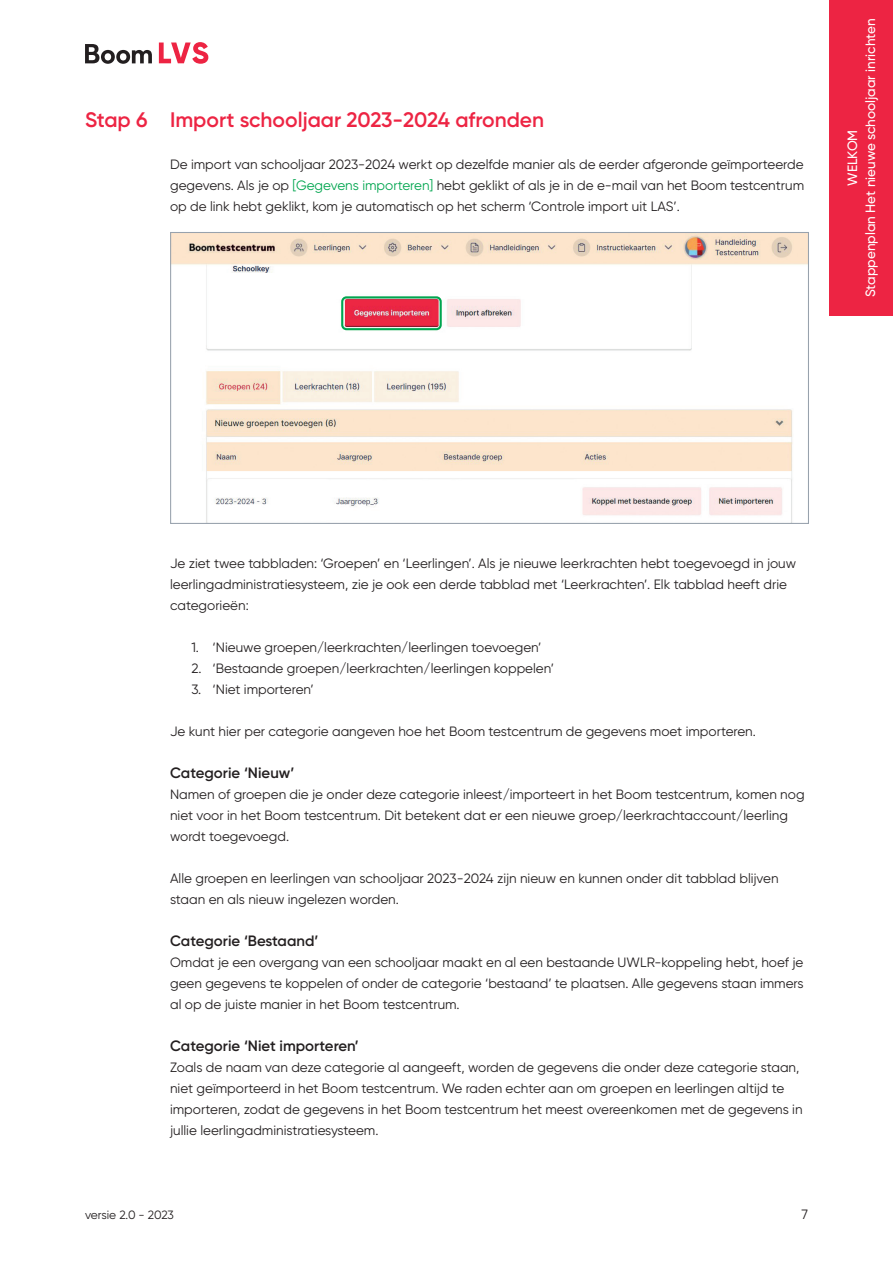
<style>
.page{position:relative;width:893px;height:1263px;background:#fff}
.page>*{position:absolute;margin:0;border:0;box-sizing:border-box;transform-origin:0 0}
.t1{font:600 21px "Gilroy";color:#ed2443}
.t2{font:600 15px "Gilroy";color:#231f20}
.t3{font:13.5px/21px "Gilroy";color:#231f20}
.t4{font:500 13.5px/18px "Gilroy";color:#fff;text-align:center}
.t5{font:12px "Gilroy";letter-spacing:-.01em;color:#231f20}
.s1{color:#00a54f}
</style>
<div class="page">
<img style="left:172px;top:234px;width:635px;height:288px">
<div style="left:341px;top:296px;width:101px;height:34px;border:2px solid #00a54f;border-radius:4px"></div>
<div style="left:829px;top:0;width:64px;height:316px;background:#ed2443"></div>
<svg style="left:85px;top:44px;width:67px;height:20px"></svg>
<svg style="left:159px;top:42px;width:49px;height:22px"></svg>
<h1 class="t1" style="left:85px;top:106px;width:461px">Stap 6 Import schooljaar 2023-2024 afronden</h1>
<p class="t3" style="left:170px;top:153px;width:635px;text-align:justify">De import van schooljaar 2023-2024 werkt op dezelfde manier als de eerder afgeronde geïmporteerde gegevens. Als je op <span class="s1">[Gegevens importeren]</span> hebt geklikt of als je in de e-mail van het Boom testcentrum op de link hebt geklikt, kom je automatisch op het scherm ‘Controle import uit LAS’.</p>
<p class="t4" style="left:843px;top:297px;width:280px;rotate:-90deg">WELKOM<br>Stappenplan Het nieuwe schooljaar inrichten</p>
<p class="t3" style="left:170px;top:552px;width:628px">Je ziet twee tabbladen: ‘Groepen’ en ‘Leerlingen’. Als je nieuwe leerkrachten hebt toegevoegd in jouw leerlingadministratiesysteem, zie je ook een derde tabblad met ‘Leerkrachten’. Elk tabblad heeft drie categorieën:</p>
<p class="t3" style="left:191px;top:636px;width:351px">1. ‘Nieuwe groepen/leerkrachten/leerlingen toevoegen’</p>
<p class="t3" style="left:191px;top:657px;width:364px">2. ‘Bestaande groepen/leerkrachten/leerlingen koppelen’</p>
<p class="t3" style="left:191px;top:678px;width:124px">3. ‘Niet importeren’</p>
<p class="t3" style="left:170px;top:720px;width:587px">Je kunt hier per categorie aangeven hoe het Boom testcentrum de gegevens moet importeren.</p>
<p class="t2" style="left:170px;top:763px;width:126px">Categorie ‘Nieuw’</p>
<p class="t3" style="left:170px;top:783px;width:636px">Namen of groepen die je onder deze categorie inleest/importeert in het Boom testcentrum, komen nog niet voor in het Boom testcentrum. Dit betekent dat er een nieuwe groep/leerkrachtaccount/leerling wordt toegevoegd.</p>
<p class="t3" style="left:170px;top:867px;width:610px">Alle groepen en leerlingen van schooljaar 2023-2024 zijn nieuw en kunnen onder dit tabblad blijven staan en als nieuw ingelezen worden.</p>
<p class="t2" style="left:170px;top:931px;width:150px">Categorie ‘Bestaand’</p>
<p class="t3" style="left:170px;top:951px;width:635px;text-align:justify">Omdat je een overgang van een schooljaar maakt en al een bestaande UWLR-koppeling hebt, hoef je geen gegevens te koppelen of onder de categorie ‘bestaand’ te plaatsen. Alle gegevens staan immers al op de juiste manier in het Boom testcentrum.</p>
<p class="t2" style="left:170px;top:1036px;width:190px">Categorie ‘Niet importeren’</p>
<p class="t3" style="left:170px;top:1056px;width:634px">Zoals de naam van deze categorie al aangeeft, worden de gegevens die onder deze categorie staan, niet geïmporteerd in het Boom testcentrum. We raden echter aan om groepen en leerlingen altijd te importeren, zodat de gegevens in het Boom testcentrum het meest overeenkomen met de gegevens in jullie leerlingadministratiesysteem.</p>
<p class="t5" style="left:85px;top:1207px;width:90px">versie 2.0 - 2023</p>
<p class="t3" style="left:801px;top:1203px;width:8px">7</p>
</div>
